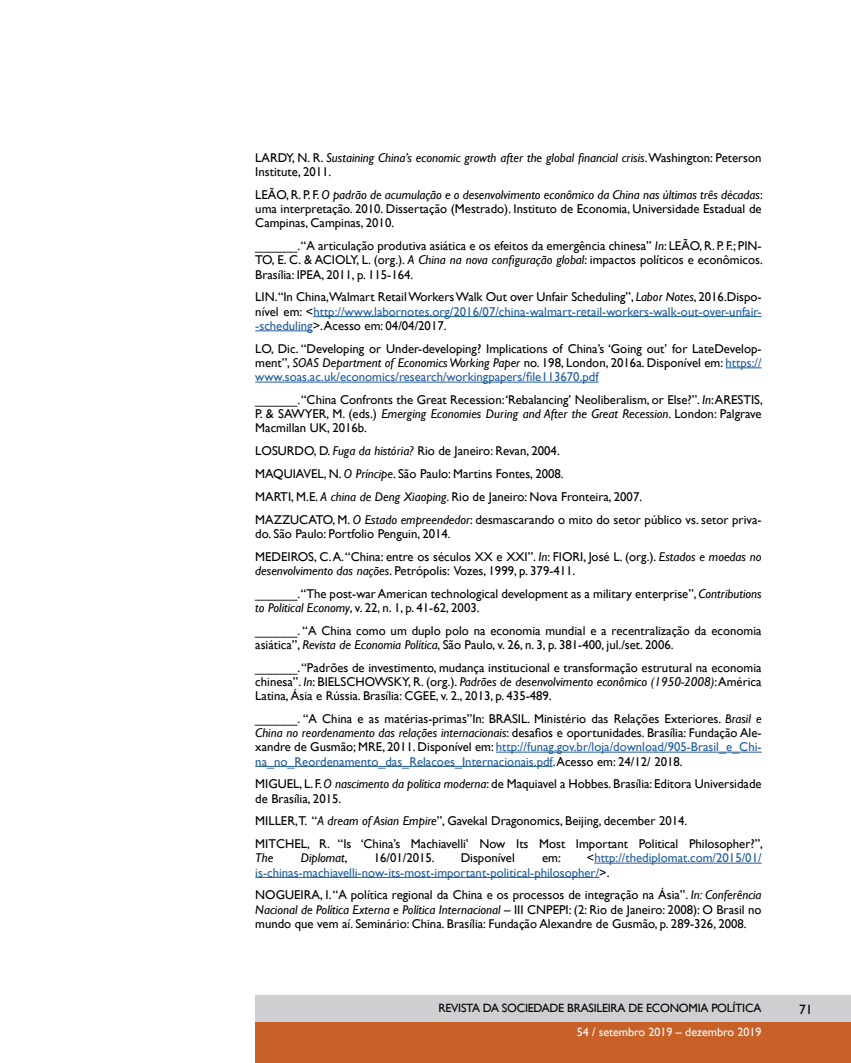
<style>
.page{position:relative;width:851px;height:1063px;background:#fff}
.page>*{position:absolute;margin:0;border:0;box-sizing:border-box;transform-origin:0 0}
.t1{font:13.5px "Gill Sans";color:#000}
.t2{font:12.75px/14.2px "Gill Sans";color:#000}
.t3{font:italic 12.75px/14.2px "Gill Sans";color:#000}
.t4{font:12.75px/14.2px "Gill Sans";color:#215e9e}
.t5{font:12px "Gill Sans";letter-spacing:-.02em;color:#000}
.t6{font:12px "Gill Sans";color:#fff}
.s1{font-style:normal}
.s2{font-style:italic}
.s3{color:#215e9e}
.s4{color:#000}
</style>
<div class="page">
<div style="left:255px;top:1022px;width:595px;height:41px;background:#c86128"></div>
<div style="left:255px;top:995px;width:595px;height:27px;background:#cdcfd0"></div>
<hr style="left:313px;top:316px;width:448px;height:1px;background:#215e9e">
<hr style="left:255px;top:331px;width:57px;height:1px;background:#215e9e">
<hr style="left:725px;top:368px;width:36px;height:1px;background:#215e9e">
<hr style="left:255px;top:382px;width:343px;height:1px;background:#215e9e">
<hr style="left:496px;top:752px;width:265px;height:1px;background:#215e9e">
<hr style="left:255px;top:766px;width:297px;height:1px;background:#215e9e">
<hr style="left:594px;top:863px;width:167px;height:1px;background:#215e9e">
<hr style="left:255px;top:877px;width:344px;height:1px;background:#215e9e">
<p class="t3" style="left:255px;top:151px;width:507px"><span class="s1">LARDY, N. R.</span> Sustaining China’s economic growth after the global financial crisis<span class="s1">. Washington: Peterson<br>Institute, 2011.</span></p>
<p class="t2" style="left:255px;top:188px;width:509px;text-align:justify">LEÃO, R. P. F. <span class="s2">O padrão de acumulação e o desenvolvimento econômico da China nas últimas três décadas</span>: uma interpretação. 2010. Dissertação (Mestrado). Instituto de Economia, Universidade Estadual de Campinas, Campinas, 2010.</p>
<p class="t2" style="left:255px;top:239px;width:509px;text-align:justify">______.“A articulação produtiva asiática e os efeitos da emergência chinesa” <span class="s2">In</span>: LEÃO, R. P. F.; PIN-TO, E. C. &amp; ACIOLY, L. (org.). <span class="s2">A China na nova configuração global</span>: impactos políticos e econômicos.<br>Brasília: IPEA, 2011, p. 115-164.</p>
<p class="t2" style="left:255px;top:290px;width:507px;text-align:justify">LIN.“In China,Walmart Retail Workers Walk Out over Unfair Scheduling”, <span class="s2">Labor Notes</span>, 2016.Dispo&shy;nível em: &lt;<span class="s3">http://www.labornotes.org/2016/07/china-walmart-retail-workers-walk-out-over-unfair--scheduling</span>&gt;. Acesso em: 04/04/2017.</p>
<p class="t2" style="left:255px;top:342px;width:507px;text-align:justify">LO, Dic. “Developing or Under-developing? Implications of China’s ‘Going out’ for LateDevelop&shy;ment”, <span class="s2">SOAS Department of Economics Working Paper</span> no. 198, London, 2016a. Disponível em: <span class="s3">https:// www.soas.ac.uk/economics/research/workingpapers/file113670.pdf</span></p>
<p class="t2" style="left:255px;top:393px;width:509px;text-align:justify">______. “China Confronts the Great Recession: ‘Rebalancing’ Neoliberalism, or Else?”. <span class="s2">In</span>: ARESTIS, P. &amp; SAWYER, M. (eds.) <span class="s2">Emerging Economies During and After the Great Recession</span>. London: Palgrave Macmillan UK, 2016b.</p>
<p class="t2" style="left:255px;top:440px;width:507px;line-height:22.8px">LOSURDO, D. <span class="s2">Fuga da história?</span> Rio de Janeiro: Revan, 2004.<br>MAQUIAVEL, N. <span class="s2">O Príncipe</span>. São Paulo: Martins Fontes, 2008.<br>MARTI, M.E. <span class="s2">A china de Deng Xiaoping</span>. Rio de Janeiro: Nova Fronteira, 2007.<br>MAZZUCATO, M. <span class="s2">O Estado empreendedor</span>: desmascarando o mito do setor público vs. setor priva-</p>
<p class="t2" style="left:255px;top:522px;width:507px;line-height:22.8px">do. São Paulo: Portfolio Penguin, 2014.<br>MEDEIROS, C. A. “China: entre os séculos XX e XXI”. <span class="s2">In</span>: FIORI, José L. (org.). <span class="s2">Estados e moedas no</span></p>
<p class="t2" style="left:255px;top:559px;width:507px;line-height:22.8px"><span class="s2">desenvolvimento das nações</span>. Petrópolis: Vozes, 1999, p. 379-411.<br>______.“The post-war American technological development as a military enterprise”, <span class="s2">Contributions</span></p>
<p class="t2" style="left:255px;top:596px;width:508px;line-height:22.8px"><span class="s2">to Political Economy</span>, v. 22, n. 1, p. 41-62, 2003.<br>______. “A China como um duplo polo na economia mundial e a recentralização da economia</p>
<p class="t2" style="left:255px;top:633px;width:508px;line-height:22.8px">asiática”, <span class="s2">Revista de Economia Política</span>, São Paulo, v. 26, n. 3, p. 381-400, jul./set. 2006.<br>______. “Padrões de investimento, mudança institucional e transformação estrutural na economia</p>
<p class="t2" style="left:255px;top:675px;width:507px">chinesa”. <span class="s2">In</span>: BIELSCHOWSKY, R. (org.). <span class="s2">Padrões de desenvolvimento econômico (1950-2008)</span>: América<br>Latina, Ásia e Rússia. Brasília: CGEE, v. 2., 2013, p. 435-489.</p>
<p class="t2" style="left:255px;top:712px;width:508px;text-align:justify">______. “A China e as matérias-primas”In: BRASIL. Ministério das Relações Exteriores. <span class="s2">Brasil e China no reordenamento das relações internacionais</span>: desafios e oportunidades. Brasília: Fundação Ale&shy;xandre de Gusmão; MRE, 2011. Disponível em: <span class="s3">http://funag.gov.br/loja/download/905-Brasil_e_Chi&shy;na_no_Reordenamento_das_Relacoes_Internacionais.pdf</span>. Acesso em: 24/12/ 2018.</p>
<p class="t2" style="left:255px;top:777px;width:508px">MIGUEL, L. F. <span class="s2">O nascimento da política moderna</span>: de Maquiavel a Hobbes. Brasília: Editora Universidade de Brasília, 2015.</p>
<p class="t2" style="left:255px;top:810px;width:509px;line-height:22.8px">MILLER,T. “<span class="s2">A dream of Asian Empire</span>”, Gavekal Dragonomics, Beijing, december 2014.<br>MITCHEL, R. “Is ‘China’s Machiavelli’ Now Its Most Important Political Philosopher?”,</p>
<p class="t3" style="left:255px;top:851px;width:20px">The</p>
<p class="t3" style="left:300px;top:851px;width:48px">Diplomat<span class="s1">,</span></p>
<p class="t2" style="left:373px;top:851px;width:62px">16/01/2015.</p>
<p class="t2" style="left:460px;top:851px;width:56px">Disponível</p>
<p class="t2" style="left:542px;top:851px;width:20px">em:</p>
<p class="t4" style="left:255px;top:851px;width:508px;text-indent:331px"><span class="s4">&lt;</span>http://thediplomat.com/2015/01/ is-chinas-machiavelli-now-its-most-important-political-philosopher/<span class="s4">&gt;.</span></p>
<p class="t2" style="left:255px;top:888px;width:508px;text-align:justify">NOGUEIRA, I. “A política regional da China e os processos de integração na Ásia”. <span class="s2">In: Conferência Nacional de Política Externa e Política Internacional</span> – III CNPEPI: (2: Rio de Janeiro: 2008): O Brasil no mundo que vem aí. Seminário: China. Brasília: Fundação Alexandre de Gusmão, p. 289-326, 2008.</p>
<p class="t5" style="left:438px;top:1001px;width:324px">REVISTA DA SOCIEDADE BRASILEIRA DE ECONOMIA POLÍTICA</p>
<p class="t6" style="left:576px;top:1025px;width:186px">54 / setembro 2019 – dezembro 2019</p>
<p class="t1" style="left:799px;top:1001px;width:15px">71</p>
</div>
